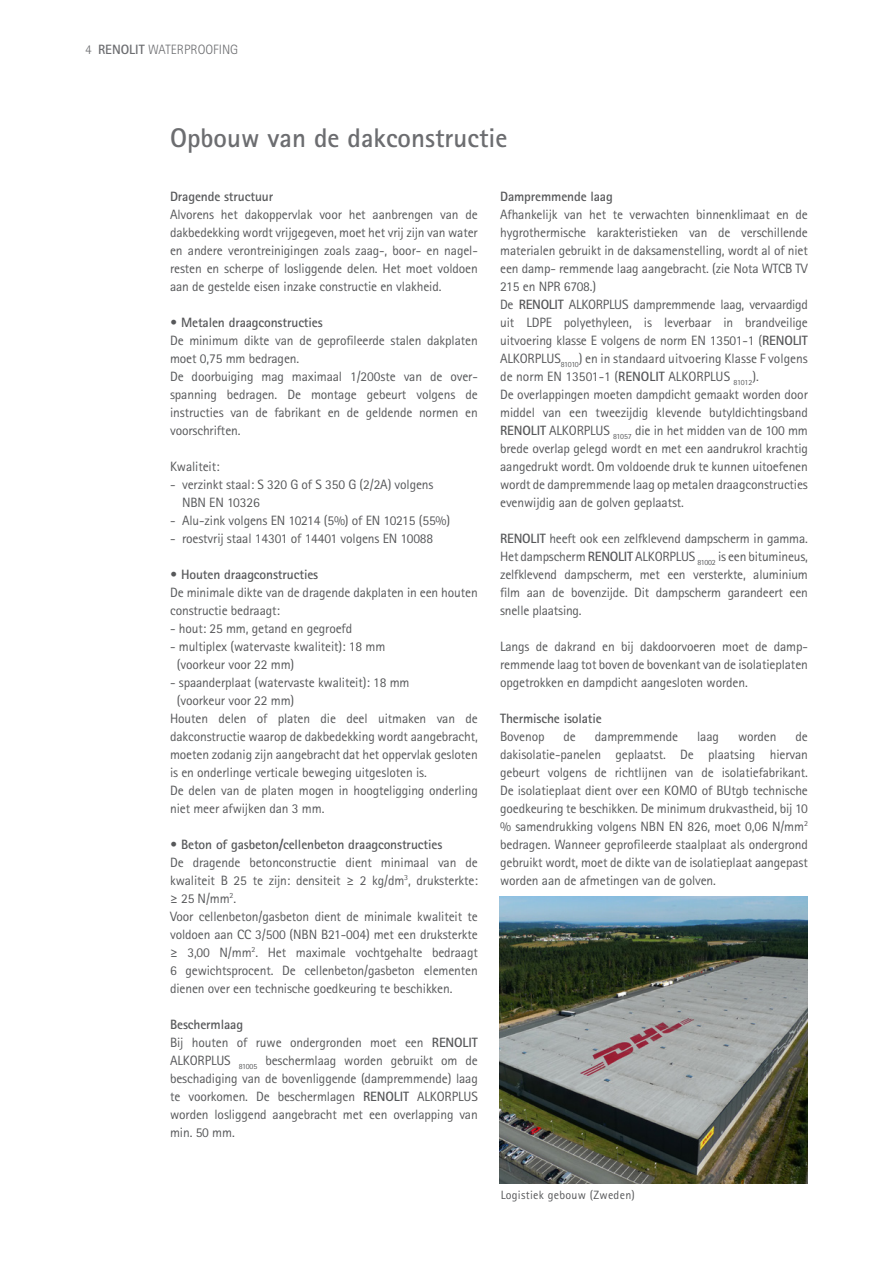
<style>
.page{position:relative;width:893px;height:1263px;background:#fff}
.page>*{position:absolute;margin:0;border:0;box-sizing:border-box;transform-origin:0 0}
.t1{font:700 27px "Rotis Sans Serif Pro";color:#6c6d70}
.t2{font:13.5px/18px "Rotis Sans Serif Pro";letter-spacing:-.01em;color:#57585a;text-align:justify}
.t3{font:700 13.5px "Rotis Sans Serif Pro";letter-spacing:-.01em;color:#57585a}
.t4{font:300 13.5px "Rotis Sans Serif Pro";color:#6c6d70}
.t5{font:12px "Rotis Sans Serif Pro";letter-spacing:.025em;color:#57585a}
.s1{font-weight:700}
</style>
<div class="page">
<img style="left:500px;top:896px;width:308px;height:287px">
<p class="t4" style="left:85px;top:42px;width:155px">4 <span class="s1">RENOLIT</span> WATERPROOFING</p>
<p class="t1" style="left:170px;top:120px;width:339px">Opbouw van de dakconstructie</p>
<p class="t3" style="left:170px;top:188px;width:105px">Dragende structuur</p>
<p class="t2" style="left:170px;top:205px;width:309px">Alvorens het dakoppervlak voor het aanbrengen van de dakbedekking wordt vrijgegeven, moet het vrij zijn van water en andere verontreinigingen zoals zaag-, boor- en nagel&shy;resten en scherpe of losliggende delen. Het moet voldoen aan de gestelde eisen inzake constructie en vlakheid.</p>
<p class="t3" style="left:170px;top:314px;width:154px">• Metalen draagconstructies</p>
<p class="t2" style="left:170px;top:331px;width:309px">De minimum dikte van de geprofileerde stalen dakplaten moet 0,75 mm bedragen.</p>
<p class="t2" style="left:170px;top:367px;width:309px">De doorbuiging mag maximaal 1/200ste van de over&shy;spanning bedragen. De montage gebeurt volgens de instructies van de fabrikant en de geldende normen en voorschriften.</p>
<p class="t2" style="left:170px;top:457px;width:51px">Kwaliteit:</p>
<p class="t2" style="left:170px;top:475px;width:265px">- verzinkt staal: S 320 G of S 350 G (2/2A) volgens</p>
<p class="t2" style="left:182px;top:493px;width:79px">NBN EN 10326</p>
<p class="t2" style="left:170px;top:511px;width:282px">- Alu-zink volgens EN 10214 (5%) of EN 10215 (55%)</p>
<p class="t2" style="left:170px;top:529px;width:265px">- roestvrij staal 14301 of 14401 volgens EN 10088</p>
<p class="t3" style="left:170px;top:566px;width:150px">• Houten draagconstructies</p>
<p class="t2" style="left:170px;top:583px;width:309px">De minimale dikte van de dragende dakplaten in een houten constructie bedraagt:</p>
<p class="t2" style="left:170px;top:619px;width:184px">- hout: 25 mm, getand en gegroefd</p>
<p class="t2" style="left:170px;top:637px;width:217px">- multiplex (watervaste kwaliteit): 18 mm</p>
<p class="t2" style="left:177px;top:655px;width:119px">(voorkeur voor 22 mm)</p>
<p class="t2" style="left:170px;top:673px;width:241px">- spaanderplaat (watervaste kwaliteit): 18 mm</p>
<p class="t2" style="left:177px;top:691px;width:119px">(voorkeur voor 22 mm)</p>
<p class="t2" style="left:170px;top:709px;width:309px">Houten delen of platen die deel uitmaken van de dakconstructie waarop de dakbedekking wordt aangebracht, moeten zodanig zijn aangebracht dat het oppervlak gesloten is en onderlinge verticale beweging uitgesloten is.</p>
<p class="t2" style="left:170px;top:781px;width:309px">De delen van de platen mogen in hoogteligging onderling niet meer afwijken dan 3 mm.</p>
<p class="t3" style="left:170px;top:836px;width:274px">• Beton of gasbeton/cellenbeton draagconstructies</p>
<p class="t2" style="left:170px;top:853px;width:309px">De dragende betonconstructie dient minimaal van de kwaliteit B 25 te zijn: densiteit ≥ 2 kg/dm<sup>3</sup>, druksterkte: ≥ 25 N/mm<sup>2</sup>.</p>
<p class="t2" style="left:170px;top:907px;width:309px">Voor cellenbeton/gasbeton dient de minimale kwaliteit te voldoen aan CC 3/500 (NBN B21-004) met een druksterkte ≥ 3,00 N/mm<sup>2</sup>. Het maximale vochtgehalte bedraagt 6 gewichtsprocent. De cellenbeton/gasbeton elementen dienen over een technische goedkeuring te beschikken.</p>
<p class="t3" style="left:170px;top:1016px;width:74px">Beschermlaag</p>
<p class="t2" style="left:170px;top:1033px;width:309px">Bij houten of ruwe ondergronden moet een <span class="s1">RENOLIT </span>ALKORPLUS <sub>81005</sub> beschermlaag worden gebruikt om de beschadiging van de bovenliggende (dampremmende) laag te voorkomen. De beschermlagen <span class="s1">RENOLIT</span> ALKORPLUS worden losliggend aangebracht met een overlapping van min. 50 mm.</p>
<p class="t3" style="left:500px;top:188px;width:114px">Dampremmende laag</p>
<p class="t2" style="left:500px;top:205px;width:309px">Afhankelijk van het te verwachten binnenklimaat en de hygrothermische karakteristieken van de verschillende materialen gebruikt in de daksamenstelling, wordt al of niet een damp- remmende laag aangebracht. (zie Nota WTCB TV 215 en NPR 6708.)</p>
<p class="t2" style="left:500px;top:295px;width:309px">De <span class="s1">RENOLIT</span> ALKORPLUS dampremmende laag, vervaardigd uit LDPE polyethyleen, is leverbaar in brandveilige uitvoering klasse E volgens de norm EN 13501-1 (<span class="s1">RENOLIT </span>ALKORPLUS<sub>81010</sub>) en in standaard uitvoering Klasse F volgens de norm EN 13501-1 (<span class="s1">RENOLIT</span> ALKORPLUS <sub>81012</sub>).</p>
<p class="t2" style="left:500px;top:385px;width:309px">De overlappingen moeten dampdicht gemaakt worden door middel van een tweezijdig klevende butyldichtingsband <span class="s1">RENOLIT</span> ALKORPLUS <sub>81057</sub> die in het midden van de 100 mm brede overlap gelegd wordt en met een aandrukrol krachtig aangedrukt wordt. Om voldoende druk te kunnen uitoefenen wordt de dampremmende laag op metalen draagconstructies evenwijdig aan de golven geplaatst.</p>
<p class="t2" style="left:500px;top:529px;width:309px"><span class="s1">RENOLIT</span> heeft ook een zelfklevend dampscherm in gamma.<br>Het dampscherm <span class="s1">RENOLIT</span> ALKORPLUS <sub>81002</sub> is een bitumineus, zelfklevend dampscherm, met een versterkte, aluminium film aan de bovenzijde. Dit dampscherm garandeert een snelle plaatsing.</p>
<p class="t2" style="left:500px;top:637px;width:309px">Langs de dakrand en bij dakdoorvoeren moet de damp&shy;remmende laag tot boven de bovenkant van de isolatieplaten opgetrokken en dampdicht aangesloten worden.</p>
<p class="t3" style="left:500px;top:710px;width:103px">Thermische isolatie</p>
<p class="t2" style="left:500px;top:727px;width:46px">Bovenop</p>
<p class="t2" style="left:564px;top:727px;width:14px">de</p>
<p class="t2" style="left:595px;top:727px;width:85px">dampremmende</p>
<p class="t2" style="left:697px;top:727px;width:23px">laag</p>
<p class="t2" style="left:738px;top:727px;width:40px">worden</p>
<p class="t2" style="left:500px;top:727px;width:309px;text-indent:295px">de dakisolatie-panelen geplaatst. De plaatsing hiervan gebeurt volgens de richtlijnen van de isolatiefabrikant.<br>De isolatieplaat dient over een KOMO of BUtgb technische goedkeuring te beschikken. De minimum drukvastheid, bij 10 % samendrukking volgens NBN EN 826, moet 0,06 N/mm<sup>2 </sup>bedragen. Wanneer geprofileerde staalplaat als ondergrond gebruikt wordt, moet de dikte van de isolatieplaat aangepast worden aan de afmetingen van de golven.</p>
<p class="t5" style="left:500px;top:1188px;width:136px">Logistiek gebouw (Zweden)</p>
</div>
